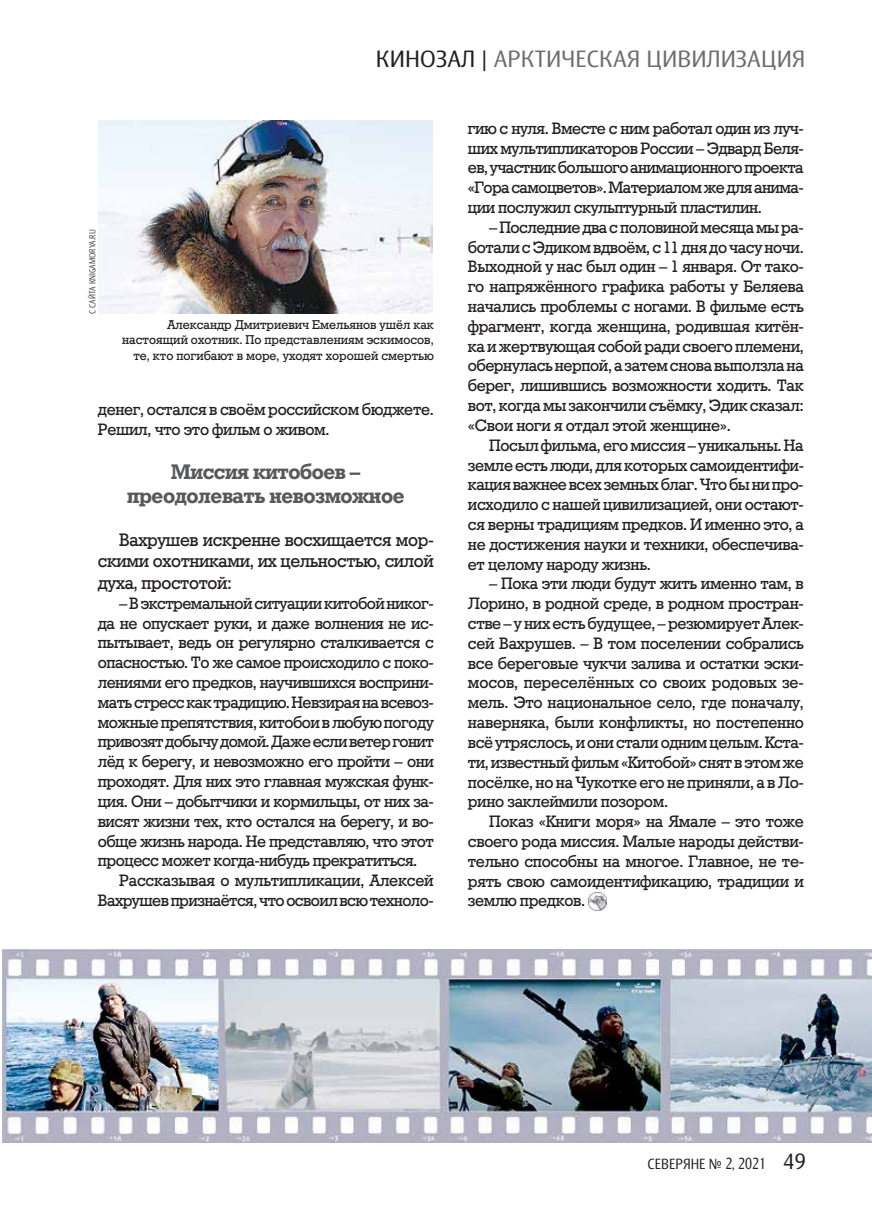
<style>
.page{position:relative;width:872px;height:1221px;background:#fff}
.page>*{position:absolute;margin:0;border:0;box-sizing:border-box;transform-origin:0 0}
.t1{font:24px "Barnaul Grotesk";letter-spacing:.01em;color:#6d6e71;scale:1.1 1}
.t2{font:700 21px/24px "Geo Slb 712 Md BT";letter-spacing:-.02em;color:#58595b;text-align:center}
.t3{font:18px/21.6px "Geo Slb 712 Md BT";letter-spacing:-.02em;color:#231f20;text-align:justify}
.t4{font:16.5px/19.8px "Geo Slb 712 Md BT";letter-spacing:-.02em;color:#231f20;text-align:justify}
.t5{font:15px "Barnaul Grotesk";letter-spacing:.01em;color:#231f20}
.t6{font:12.75px/15.3px "Geo Slb 712 Md BT";color:#231f20;text-align:right}
.t7{font:9px "Barnaul Grotesk";letter-spacing:.01em;color:#414042;scale:.95 1}
.s1{color:#231f20}
.s2{font-size:16.5px}
.s3{font-size:22.5px}
</style>
<div class="page">
<img style="left:588px;top:892px;width:18px;height:18px">
<img style="left:98px;top:120px;width:335px;height:193px">
<img style="left:2px;top:949px;width:870px;height:193px">
<h1 class="t1" style="left:376px;top:45px;width:392px"><span class="s1">КИНОЗАЛ |</span> АРКТИЧЕСКАЯ ЦИВИЛИЗАЦИЯ</h1>
<p class="t7" style="left:87px;top:314px;width:90px;rotate:-90deg">С САЙТА KNIGAMORYA.RU</p>
<p class="t6" style="left:122px;top:317px;width:313px">Александр Дмитриевич Емельянов ушёл как настоящий охотник. По представлениям эскимосов, те, кто погибают в море, уходят хорошей смертью</p>
<p class="t4" style="left:98px;top:399px;width:337px">денег, остался в своём российском бюджете.<br>Решил, что это фильм о живом.</p>
<p class="t2" style="left:127px;top:460px;width:279px">Миссия китобоев – преодолевать невозможное</p>
<p class="t3" style="left:98px;top:529px;width:337px;text-indent:21px">Вахрушев искренне восхищается мор&shy;скими охотниками, их цельностью, силой духа, простотой:</p>
<p class="t4" style="left:98px;top:593px;width:337px;text-indent:21px">– В экстремальной ситуации китобой никог&shy;да не опускает руки, и даже волнения не ис&shy;пытывает, ведь он регулярно сталкивается с опасностью. То же самое происходило с поко&shy;лениями его предков, научившихся восприни&shy;мать стресс как традицию. Невзирая на всевоз&shy;можные препятствия, китобои в любую погоду привозят добычу домой. Даже если ветер гонит лёд к берегу, и невозможно его пройти – они проходят. Для них это главная мужская функ&shy;ция. Они – добытчики и кормильцы, от них за&shy;висят жизни тех, кто остался на берегу, и во&shy;обще жизнь народа. Не представляю, что этот процесс может когда-нибудь прекратиться.</p>
<p class="t4" style="left:98px;top:870px;width:337px;text-align:right">Рассказывая о мультипликации, Алексей<br>Вахрушев признаётся, что освоил всю техноло-</p>
<p class="t4" style="left:468px;top:118px;width:337px">гию с нуля. Вместе с ним работал один из луч&shy;ших мультипликаторов России – Эдвард Беля&shy;ев, участник большого анимационного проекта «Гора самоцветов». Материалом же для анима&shy;ции послужил скульптурный пластилин.</p>
<p class="t4" style="left:468px;top:217px;width:337px;text-indent:21px">– Последние два с половиной месяца мы ра&shy;ботали с Эдиком вдвоём, с 11 дня до часу ночи.<br>Выходной у нас был один – 1 января. От тако&shy;го напряжённого графика работы у Беляева начались проблемы с ногами. В фильме есть фрагмент, когда женщина, родившая китён&shy;ка и жертвующая собой ради своего племени, обернулась нерпой, а затем сновавыползла на берег, лишившись возможности ходить. Так вот, когда мы закончили съёмку, Эдик сказал: «Свои ноги я отдал этой женщине».</p>
<p class="t4" style="left:468px;top:435px;width:338px;text-indent:21px">Посыл фильма, его миссия – уникальны. На земле есть люди, для которых самоидентифи&shy;кация важнее всех земных благ. Что бы ни про&shy;исходило с нашей цивилизацией, они остают&shy;ся верны традициям предков. И именно это, а не достижения науки и техники, обеспечива&shy;ет целому народу жизнь.</p>
<p class="t4" style="left:468px;top:574px;width:338px;text-indent:21px">– Пока эти люди будут жить именно там, в Лорино, в родной среде, в родном простран&shy;стве – у них есть будущее, – резюмирует Алек&shy;сей Вахрушев. – В том поселении собрались все береговые чукчи залива и остатки эски&shy;мосов, переселённых со своих родовых зе&shy;мель. Это национальное село, где поначалу, наверняка, были конфликты, но постепенно всё утряслось, и они стали одним целым. Кста&shy;ти, известный фильм «Китобой» снят в этом же посёлке, но на Чукотке его не приняли, а в Ло&shy;рино заклеймили позором.</p>
<p class="t4" style="left:468px;top:811px;width:338px;text-indent:21px">Показ «Книги моря» на Ямале – это тоже своего рода миссия. Малые народы действи&shy;тельно способны на многое. Главное, не те&shy;рять свою самоидентификацию, традиции и землю предков.</p>
<p class="t5" style="left:647px;top:1154px;width:159px">СЕВЕРЯНЕ № <span class="s2">2, 2021</span> <span class="s3">49</span></p>
</div>
